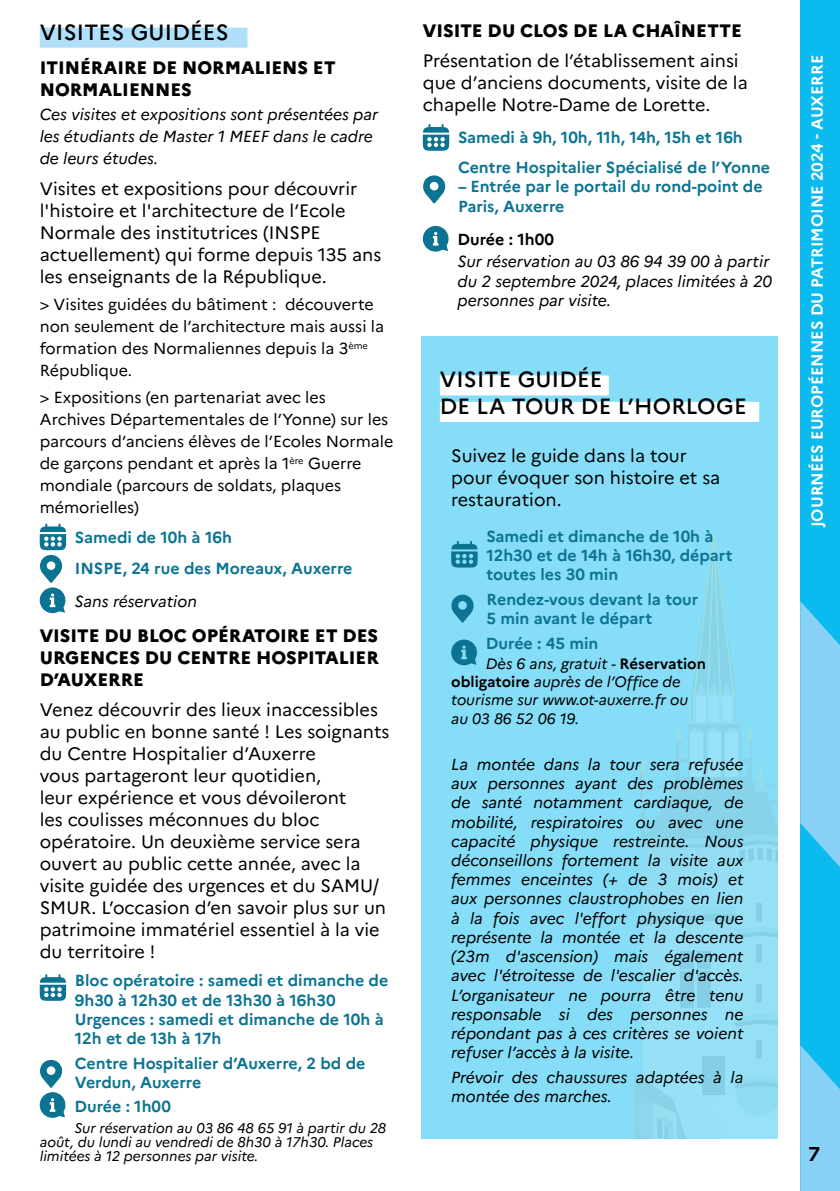
<style>
.page{position:relative;width:840px;height:1191px;background:#fff}
.page>*{position:absolute;margin:0;border:0;box-sizing:border-box;transform-origin:0 0}
.t1{font:500 22px/26.4px "Marianne";letter-spacing:.01em;color:#000}
.t2{font:700 20px "Marianne";color:#000}
.t3{font:18px/22px "Marianne";color:#000}
.t4{font:800 18px/21.8px "Marianne";color:#000}
.t5{font:italic 16px/19.2px "Marianne";color:#000}
.t6{font:700 16px/19.2px "Marianne";color:#0c7492}
.t7{font:16px/22px "Marianne";color:#000}
.t8{font:700 16px "Marianne";color:#fff}
.t9{font:700 16px "Marianne";color:#000}
.t10{font:italic 15px/18.4px "Marianne";color:#000}
.t11{font:italic 14px/14px "Marianne";color:#000}
.s1{font-weight:700;font-style:normal}
</style>
<div class="page">
<div style="left:799px;top:0;width:40px;height:1191px;background:#0bbbef"></div>
<svg style="left:799px;top:565px;width:40px;height:626px"></svg>
<div style="left:420px;top:336px;width:357px;height:802px;background:#85ddf7"></div>
<div style="left:691px;top:696px;width:44px;height:25px;background:#87d3ea"></div>
<div style="left:721px;top:696px;width:10px;height:25px;background:#97e2f8"></div>
<div style="left:708px;top:696px;width:10px;height:25px;background:#97e2f8"></div>
<div style="left:695px;top:696px;width:11px;height:25px;background:#97e2f8"></div>
<hr style="left:692px;top:696px;width:3px;height:26px;background:#92a3ad">
<hr style="left:706px;top:696px;width:2px;height:26px;background:#92a3ad">
<hr style="left:718px;top:696px;width:3px;height:26px;background:#92a3ad">
<hr style="left:731px;top:696px;width:3px;height:26px;background:#92a3ad">
<svg style="left:692px;top:531px;width:43px;height:166px"></svg>
<svg style="left:634px;top:721px;width:143px;height:417px"></svg>
<div style="left:40px;top:28px;width:207px;height:20px;background:#afdff9"></div>
<svg style="left:40px;top:523px;width:26px;height:90px"></svg>
<svg style="left:40px;top:974px;width:26px;height:26px"></svg>
<svg style="left:40px;top:1059px;width:26px;height:59px"></svg>
<div style="left:439px;top:375px;width:169px;height:20px;background:#fff"></div>
<div style="left:439px;top:402px;width:319px;height:20px;background:#fff"></div>
<svg style="left:422px;top:124px;width:27px;height:27px"></svg>
<svg style="left:423px;top:175px;width:22px;height:28px"></svg>
<svg style="left:422px;top:226px;width:26px;height:26px"></svg>
<svg style="left:451px;top:541px;width:26px;height:26px"></svg>
<svg style="left:451px;top:594px;width:22px;height:28px"></svg>
<svg style="left:451px;top:639px;width:26px;height:26px"></svg>
<h1 class="t1" style="left:40px;top:17px;width:190px">VISITES GUIDÉES</h1>
<p class="t4" style="left:40px;top:55px;width:297px">ITINÉRAIRE DE NORMALIENS ET<br>NORMALIENNES</p>
<p class="t5" style="left:40px;top:102px;width:340px;line-height:22px">Ces visites et expositions sont présentées par les étudiants de Master 1 MEEF dans le cadre de leurs études.</p>
<p class="t3" style="left:40px;top:176px;width:343px">Visites et expositions pour découvrir l'histoire et l'architecture de l’Ecole Normale des institutrices (INSPE actuellement) qui forme depuis 135 ans les enseignants de la République.</p>
<p class="t7" style="left:40px;top:292px;width:346px">&gt; Visites guidées du bâtiment : découverte non seulement de l’architecture mais aussi la formation des Normaliennes depuis la 3<sup>ème </sup>République.</p>
<p class="t7" style="left:40px;top:385px;width:355px">&gt; Expositions (en partenariat avec les Archives Départementales de l’Yonne) sur les parcours d’anciens élèves de l’Ecoles Normale de garçons pendant et après la 1<sup>ère</sup> Guerre mondiale (parcours de soldats, plaques mémorielles)</p>
<p class="t6" style="left:75px;top:520px;width:279px;line-height:31px">Samedi de 10h à 16h<br>INSPE, 24 rue des Moreaux, Auxerre</p>
<p class="t5" style="left:74px;top:590px;width:124px">Sans réservation</p>
<p class="t4" style="left:40px;top:623px;width:340px;text-align:justify">VISITE DU BLOC OPÉRATOIRE ET DES URGENCES DU CENTRE HOSPITALIER D’AUXERRE</p>
<p class="t3" style="left:40px;top:697px;width:351px">Venez découvrir des lieux inaccessibles au public en bonne santé ! Les soignants du Centre Hospitalier d’Auxerre<br>vous partageront leur quotidien,<br>leur expérience et vous dévoileront<br>les coulisses méconnues du bloc opératoire. Un deuxième service sera ouvert au public cette année, avec la visite guidée des urgences et du SAMU/ SMUR. L’occasion d’en savoir plus sur un patrimoine immatériel essentiel à la vie du territoire !</p>
<p class="t6" style="left:75px;top:969px;width:315px">Bloc opératoire : samedi et dimanche de<br>9h30 à 12h30 et de 13h30 à 16h30<br>Urgences : samedi et dimanche de 10h à<br>12h et de 13h à 17h</p>
<p class="t6" style="left:75px;top:1052px;width:292px">Centre Hospitalier d’Auxerre, 2 bd de<br>Verdun, Auxerre</p>
<p class="t6" style="left:74px;top:1095px;width:98px">Durée : 1h00</p>
<p class="t11" style="left:40px;top:1120px;width:348px;text-indent:35px">Sur réservation au 03 86 48 65 91 à partir du 28 août, du lundi au vendredi de 8h30 à 17h30. Places limitées à 12 personnes par visite.</p>
<p class="t4" style="left:422px;top:18px;width:320px">VISITE DU CLOS DE LA CHAÎNETTE</p>
<p class="t3" style="left:422px;top:48px;width:326px">Présentation de l’établissement ainsi que d’anciens documents, visite de la chapelle Notre-Dame de Lorette.</p>
<p class="t6" style="left:458px;top:122px;width:313px;line-height:29.6px">Samedi à 9h, 10h, 11h, 14h, 15h et 16h<br>Centre Hospitalier Spécialisé de l’Yonne</p>
<p class="t6" style="left:458px;top:175px;width:306px;line-height:20px">– Entrée par le portail du rond-point de<br>Paris, Auxerre</p>
<p class="t9" style="left:457px;top:227px;width:98px">Durée : 1h00</p>
<p class="t5" style="left:457px;top:251px;width:316px">Sur réservation au 03 86 94 39 00 à partir du 2 septembre 2024, places limitées à 20 personnes par visite.</p>
<h1 class="t1" style="left:439px;top:365px;width:308px">VISITE GUIDÉE<br>DE LA TOUR DE L’HORLOGE</h1>
<p class="t3" style="left:451px;top:443px;width:270px">Suivez le guide dans la tour pour évoquer son histoire et sa restauration.</p>
<p class="t6" style="left:486px;top:525px;width:248px">Samedi et dimanche de 10h à<br>12h30 et de 14h à 16h30, départ toutes les 30 min</p>
<p class="t6" style="left:486px;top:588px;width:213px">Rendez-vous devant la tour<br>5 min avant le départ</p>
<p class="t6" style="left:485px;top:632px;width:114px">Durée : 45 min</p>
<p class="t10" style="left:451px;top:653px;width:256px;text-indent:35px">Dès 6 ans, gratuit - <span class="s1">Réservation obligatoire</span> auprès de l’Office de tourisme sur www.ot-auxerre.fr ou au 03 86 52 06 19.</p>
<p class="t5" style="left:451px;top:753px;width:293px;text-align:justify">La montée dans la tour sera refusée aux personnes ayant des problèmes de santé notamment cardiaque, de mobilité, respiratoires ou avec une capacité physique restreinte. Nous déconseillons fortement la visite aux femmes enceintes (+ de 3 mois) et aux personnes claustrophobes en lien à la fois avec l'effort physique que représente la montée et la descente (23m d'ascension) mais également avec l'étroitesse de l'escalier d'accès.<br>L’organisateur ne pourra être tenu responsable si des personnes ne répondant pas à ces critères se voient refuser l’accès à la visite.</p>
<p class="t5" style="left:451px;top:1066px;width:293px">Prévoir des chaussures adaptées à la montée des marches.</p>
<p class="t8" style="left:804px;top:527px;width:474px;rotate:-90deg">JOURNÉES EUROPÉENNES DU PATRIMOINE 2024 - AUXERRE</p>
<p class="t2" style="left:807px;top:1138px;width:13px">7</p>
</div>
